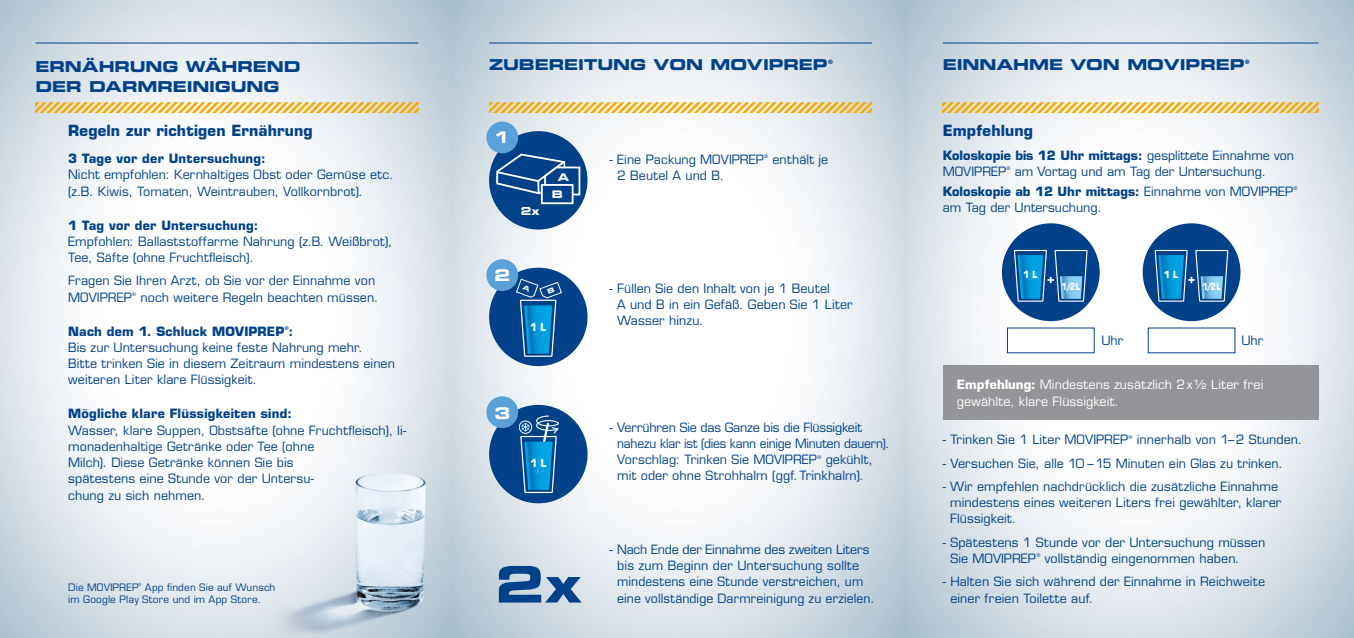
<style>
.page{position:relative;width:1354px;height:638px;background:#fff}
.page>*{position:absolute;margin:0;border:0;box-sizing:border-box;transform-origin:0 0}
.t1{font:50px "Eurostile Bold Extended Two";color:#004189}
.t2{font:16.12px "Eurostile Bold Extended Two";color:#fff}
.t3{font:15px/20px "Eurostile Bold Extended Two";letter-spacing:-.01em;color:#004189}
.t4{font:700 15px "Eurostile";letter-spacing:.01em;color:#004189}
.t5{font:12.5px/16.2px "Eurostile LT Std";letter-spacing:.005em;color:#004189}
.t6{font:700 12.5px "Eurostile";letter-spacing:.015em;color:#004189}
.t7{font:12.5px/16.2px "Eurostile LT Std";letter-spacing:-.015em;color:#004189}
.t8{font:12.5px/16.2px "Eurostile LT Std";letter-spacing:.01em;color:#fff}
.t9{font:11px "Eurostile Bold Extended Two";color:#fff}
.t10{font:700 10.62px "Eurostile";color:#fff;scale:.9 1}
.t11{font:10.5px "Eurostile Bold Extended Two";color:#fff}
.t12{font:10px/12px "Eurostile LT Std";letter-spacing:.015em;color:#004189}
.t13{font:700 9.62px "Eurostile";color:#fff;scale:.8 1}
.t14{font:700 9.62px "Eurostile";color:#fff;scale:.9 1}
.t15{font:6px "Eurostile Bold Extended Two";color:#004189}
.t16{font:5px "Eurostile LT Std";color:#004189}
.t17{font:700 5px "Eurostile";color:#004189}
.t18{font:300 4px "Univers";color:#004189}
.s1{font-family:"Eurostile LT Std";font-weight:400}
.s2{font-family:"Eurostile";font-weight:700}
.s3{font-family:"Eurostile"}
</style>
<div class="page">
<img style="left:0;top:0;width:1354px;height:638px">
<svg style="left:943px;top:103px;width:375px;height:9px;background:#f0ca72"></svg>
<svg style="left:489px;top:103px;width:383px;height:9px;background:#f0ca72"></svg>
<svg style="left:35px;top:103px;width:383px;height:9px;background:#f0ca72"></svg>
<hr style="left:943px;top:43px;width:375px;height:1px;background:#004189">
<hr style="left:489px;top:43px;width:383px;height:1px;background:#004189">
<hr style="left:35px;top:43px;width:383px;height:1px;background:#004189">
<div style="left:943px;top:365px;width:375px;height:55px;background:#939598"></div>
<div style="left:489px;top:131px;width:98px;height:98px;background:#004189;border-radius:50%"></div>
<div style="left:541px;top:184px;width:32px;height:20px;background:#004189;border:2px solid #fff"></div>
<svg style="left:494px;top:153px;width:87px;height:43px"></svg>
<div style="left:486px;top:122px;width:32px;height:31px;background:#59a1d8;border-radius:50%"></div>
<div style="left:489px;top:268px;width:98px;height:98px;background:#004189;border-radius:50%"></div>
<div style="left:486px;top:259px;width:32px;height:32px;background:#59a1d8;border-radius:50%"></div>
<div style="left:489px;top:405px;width:98px;height:98px;background:#004189;border-radius:50%"></div>
<div style="left:486px;top:396px;width:32px;height:32px;background:#59a1d8;border-radius:50%"></div>
<div style="left:519px;top:421px;width:13px;height:12px;border:1px solid #fff;border-radius:50%"></div>
<svg style="left:520px;top:415px;width:39px;height:78px"></svg>
<div style="left:1007px;top:328px;width:87px;height:25px;background:#fff"></div>
<div style="left:1002px;top:223px;width:97px;height:98px;background:#004189;border-radius:50%"></div>
<svg style="left:1014px;top:250px;width:73px;height:52px"></svg>
<div style="left:1148px;top:328px;width:87px;height:25px;background:#fff"></div>
<div style="left:1142px;top:223px;width:98px;height:98px;background:#004189;border-radius:50%"></div>
<svg style="left:1154px;top:250px;width:74px;height:52px"></svg>
<svg style="left:516px;top:279px;width:46px;height:78px"></svg>
<p class="t3" style="left:35px;top:56px;width:266px">ERNÄHRUNG WÄHREND<br>DER DARMREINIGUNG</p>
<p class="t4" style="left:68px;top:121px;width:246px">Regeln zur richtigen Ernährung</p>
<p class="t6" style="left:68px;top:151px;width:199px">3 Tage vor der Untersuchung:</p>
<p class="t5" style="left:68px;top:167px;width:327px">Nicht empfohlen: Kernhaltiges Obst oder Gemüse etc. (z.B. Kiwis, Tomaten, Weintrauben, Vollkornbrot).</p>
<p class="t6" style="left:68px;top:217px;width:191px">1 Tag vor der Untersuchung:</p>
<p class="t5" style="left:68px;top:233px;width:325px">Empfohlen: Ballaststoffarme Nahrung (z.B. Weißbrot),<br>Tee, Säfte (ohne Fruchtfleisch).</p>
<p class="t5" style="left:68px;top:273px;width:308px">Fragen Sie Ihren Arzt, ob Sie vor der Einnahme von<br>MOVIPREP</p>
<p class="t3" style="left:489px;top:54px;width:340px">ZUBEREITUNG VON MOVIPREP</p>
<p class="t15" style="left:828px;top:57px;width:6px">®</p>
<p class="t3" style="left:943px;top:54px;width:303px">EINNAHME VON MOVIPREP</p>
<p class="t15" style="left:1244px;top:57px;width:6px">®</p>
<p class="t4" style="left:943px;top:121px;width:92px">Empfehlung</p>
<p class="t6" style="left:943px;top:147px;width:353px">Koloskopie bis 12 Uhr mittags: <span class="s1">gesplittete Einnahme von</span></p>
<p class="t5" style="left:943px;top:163px;width:65px">MOVIPREP</p>
<p class="t16" style="left:1006px;top:165px;width:5px">®</p>
<p class="t5" style="left:1014px;top:163px;width:253px">am Vortag und am Tag der Untersuchung.</p>
<p class="t6" style="left:943px;top:183px;width:352px">Koloskopie ab 12 Uhr mittags: <span class="s1">Einnahme von MOVIPREP</span></p>
<p class="t16" style="left:1293px;top:185px;width:5px">®</p>
<p class="t5" style="left:943px;top:199px;width:161px">am Tag der Untersuchung.</p>
<p class="t2" style="left:493px;top:126px;width:17px">1</p>
<p class="t5" style="left:609px;top:151px;width:156px">- Eine Packung MOVIPREP</p>
<p class="t16" style="left:764px;top:153px;width:5px">®</p>
<p class="t5" style="left:772px;top:151px;width:57px">enthält je</p>
<p class="t11" style="left:558px;top:169px;width:13px">A</p>
<p class="t5" style="left:617px;top:167px;width:108px">2 Beutel A und B.</p>
<p class="t11" style="left:552px;top:186px;width:13px">B</p>
<p class="t9" style="left:521px;top:203px;width:20px">2x</p>
<p class="t2" style="left:494px;top:264px;width:17px">2</p>
<p class="t14" style="left:1023px;top:269px;width:17px">1 L</p>
<p class="t14" style="left:1164px;top:269px;width:17px">1 L</p>
<p class="t13" style="left:1061px;top:280px;width:25px">1/2 L</p>
<p class="t13" style="left:1202px;top:280px;width:25px">1/2 L</p>
<p class="t5" style="left:617px;top:280px;width:237px;text-indent:-8px">- Füllen Sie den Inhalt von je 1 Beutel<br>A und B in ein Gefäß. Geben Sie 1 Liter<br>Wasser hinzu.</p>
<p class="t16" style="left:132px;top:291px;width:5px">®</p>
<p class="t5" style="left:140px;top:289px;width:239px">noch weitere Regeln beachten müssen.</p>
<p class="t6" style="left:68px;top:323px;width:227px">Nach dem 1. Schluck MOVIPREP :</p>
<p class="t10" style="left:530px;top:321px;width:19px">1 L</p>
<p class="t17" style="left:285px;top:325px;width:5px">®</p>
<p class="t5" style="left:68px;top:339px;width:328px">Bis zur Untersuchung keine feste Nahrung mehr.<br>Bitte trinken Sie in diesem Zeitraum mindestens einen weiteren Liter klare Flüssigkeit.</p>
<p class="t6" style="left:68px;top:406px;width:225px">Mögliche klare Flüssigkeiten sind:</p>
<p class="t5" style="left:68px;top:422px;width:339px">Wasser, klare Suppen, Obstsäfte (ohne Fruchtfleisch), li&shy;monadenhaltige Getränke oder Tee (ohne<br>Milch). Diese Getränke können Sie bis<br>spätestens eine Stunde vor der Untersu-<br>chung zu sich nehmen.</p>
<p class="t5" style="left:943px;top:431px;width:187px">- Trinken Sie 1 Liter MOVIPREP</p>
<p class="t16" style="left:1128px;top:434px;width:5px">®</p>
<p class="t5" style="left:1136px;top:431px;width:167px">innerhalb von 1–2 Stunden.</p>
<p class="t5" style="left:1101px;top:332px;width:23px">Uhr</p>
<p class="t5" style="left:1241px;top:332px;width:23px">Uhr</p>
<p class="t8" style="left:957px;top:377px;width:308px"><span class="s2">Empfehlung:</span> Mindestens zusätzlich 2x½ Liter frei gewählte, klare Flüssigkeit.</p>
<p class="t2" style="left:494px;top:401px;width:17px">3</p>
<p class="t7" style="left:617px;top:419px;width:274px;text-indent:-8px">- Verrühren Sie das Ganze bis die Flüssigkeit nahezu klar ist (dies kann einige Minuten dauern).<br>Vorschlag: Trinken Sie MOVIPREP</p>
<p class="t5" style="left:617px;top:451px;width:257px;text-indent:208px">gekühlt, mit oder ohne Strohhalm (ggf.Trinkhalm).</p>
<p class="t16" style="left:817px;top:454px;width:5px">®</p>
<p class="t5" style="left:943px;top:455px;width:341px">- Versuchen Sie, alle 10 –15 Minuten ein Glas zu trinken.</p>
<p class="t5" style="left:950px;top:478px;width:333px;text-indent:-7px">- Wir empfehlen nachdrücklich die zusätzliche Einnahme mindestens eines weiteren Liters frei gewählter, klarer<br>Flüssigkeit.</p>
<p class="t5" style="left:950px;top:534px;width:316px;text-indent:-8px">- Spätestens 1 Stunde vor der Untersuchung müssen<br>Sie MOVIPREP</p>
<p class="t10" style="left:530px;top:457px;width:19px">1 L</p>
<p class="t5" style="left:609px;top:541px;width:261px;text-align:center">- Nach Ende der Einnahme des zweiten Liters bis zum Beginn der Untersuchung sollte mindestens eine Stunde verstreichen, um</p>
<p class="t16" style="left:1036px;top:552px;width:5px">®</p>
<p class="t5" style="left:1044px;top:550px;width:196px">vollständig eingenommen haben.</p>
<p class="t5" style="left:950px;top:574px;width:316px;text-indent:-8px">- Halten Sie sich während der Einnahme in Reichweite einer freien Toilette auf<span class="s3">.</span></p>
<h1 class="t1" style="left:495px;top:549px;width:88px">2x</h1>
<p class="t12" style="left:68px;top:581px;width:72px">Die MOVIPREP</p>
<p class="t18" style="left:138px;top:582px;width:5px">®</p>
<p class="t12" style="left:68px;top:581px;width:209px;text-indent:77px">App finden Sie auf Wunsch im Google Play Store und im App Store.</p>
<p class="t5" style="left:617px;top:590px;width:259px">eine vollständige Darmreinigung zu erzielen.</p>
</div>
